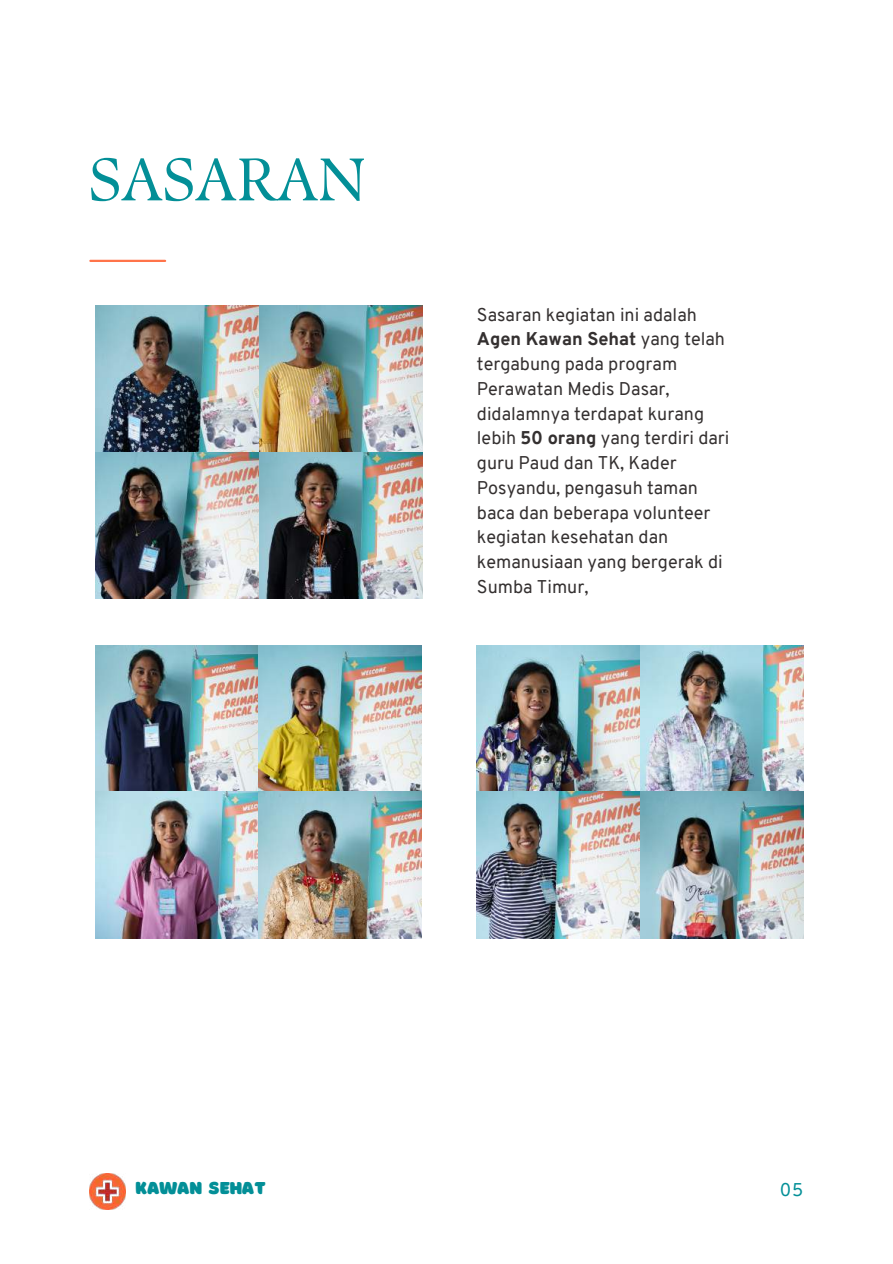
<style>
.page{position:relative;width:893px;height:1264px;background:#fff}
.page>*{position:absolute;margin:0;border:0;box-sizing:border-box;transform-origin:0 0}
.t1{font:60px "TY Serif D";letter-spacing:.01em;color:#038f97}
.t2{font:18px/24.8px "Overpass";color:#343030}
.t3{font:18px "Borsok";color:#038f97}
.t4{font:18px "Overpass";color:#038f97}
.s1{font-weight:800}
</style>
<div class="page">
<hr style="left:90px;top:260px;width:75px;height:2px;background:#ff744a">
<img style="left:89px;top:1173px;width:36px;height:35px">
<img style="left:96px;top:306px;width:326px;height:292px">
<img style="left:95px;top:645px;width:326px;height:293px">
<img style="left:477px;top:645px;width:326px;height:293px">
<h1 class="t1" style="left:89px;top:143px;width:278px">SASARAN</h1>
<p class="t2" style="left:477px;top:304px;width:254px">Sasaran kegiatan ini adalah<br><span class="s1">Agen Kawan Sehat</span> yang telah tergabung pada program<br>Perawatan Medis Dasar, didalamnya terdapat kurang lebih <span class="s1">50 orang</span> yang terdiri dari guru Paud dan TK, Kader<br>Posyandu, pengasuh taman baca dan beberapa volunteer kegiatan kesehatan dan kemanusiaan yang bergerak di<br>Sumba Timur,</p>
<p class="t3" style="left:136px;top:1176px;width:132px">KAWAN SEHAT</p>
<p class="t4" style="left:779px;top:1182px;width:25px">05</p>
</div>
